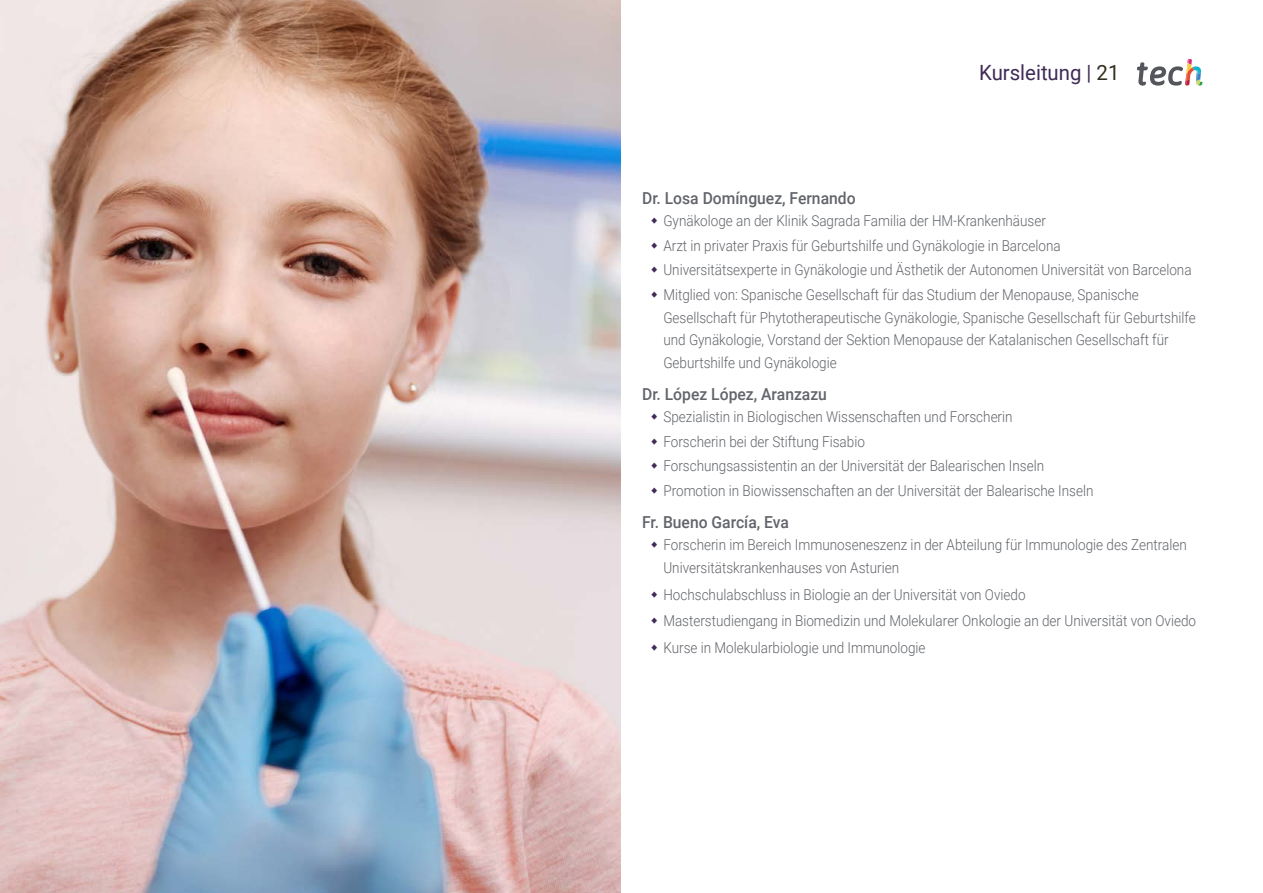
<style>
.page{position:relative;width:1263px;height:893px;background:#fff}
.page>*{position:absolute;margin:0;border:0;box-sizing:border-box;transform-origin:0 0}
.t1{font:21px "Roboto";color:#3f2b56}
.t2{font:500 16.5px "Roboto";color:#61646a;scale:.95 1}
.t3{font:300 15px/24.6px "Roboto";color:#61646a;scale:.9 1}
.s1{color:#fcfeff}
.s2{color:#312e20}
</style>
<div class="page">
<img style="left:0;top:0;width:621px;height:893px">
<svg style="left:1137px;top:59px;width:65px;height:27px"></svg>
<h1 class="t1" style="left:979px;top:57px;width:142px">Kursleitung | <span class="s1">23</span><span class="s2">1</span></h1>
<p class="t2" style="left:642px;top:186px;width:226px">Dr. Losa Domínguez, Fernando</p>
<p class="t3" style="left:663px;top:208px;width:588px">Gynäkologe an der Klinik Sagrada Familia der HM-Krankenhäuser<br>Arzt in privater Praxis für Geburtshilfe und Gynäkologie in Barcelona<br>Universitätsexperte in Gynäkologie und Ästhetik der Autonomen Universität von Barcelona Mitglied von: Spanische Gesellschaft für das Studium der Menopause, Spanische</p>
<p class="t3" style="left:663px;top:305px;width:593px;line-height:22.5px">Gesellschaft für Phytotherapeutische Gynäkologie, Spanische Gesellschaft für Geburtshilfe und Gynäkologie, Vorstand der Sektion Menopause der Katalanischen Gesellschaft für<br>Geburtshilfe und Gynäkologie</p>
<p class="t2" style="left:642px;top:382px;width:196px">Dr. López López, Aranzazu</p>
<p class="t3" style="left:663px;top:404px;width:479px">Spezialistin in Biologischen Wissenschaften und Forscherin<br>Forscherin bei der Stiftung Fisabio<br>Forschungsassistentin an der Universität der Balearischen Inseln Promotion in Biowissenschaften an der Universität der Balearische Inseln</p>
<p class="t2" style="left:642px;top:511px;width:156px">Fr. Bueno García, Eva</p>
<p class="t3" style="left:663px;top:533px;width:583px;line-height:22.5px">Forscherin im Bereich Immunoseneszenz in der Abteilung für Immunologie des Zentralen<br>Universitätskrankenhauses von Asturien</p>
<p class="t3" style="left:663px;top:580px;width:593px;line-height:26.7px">Hochschulabschluss in Biologie an der Universität von Oviedo<br>Masterstudiengang in Biomedizin und Molekularer Onkologie an der Universität von Oviedo<br>Kurse in Molekularbiologie und Immunologie</p>
</div>
